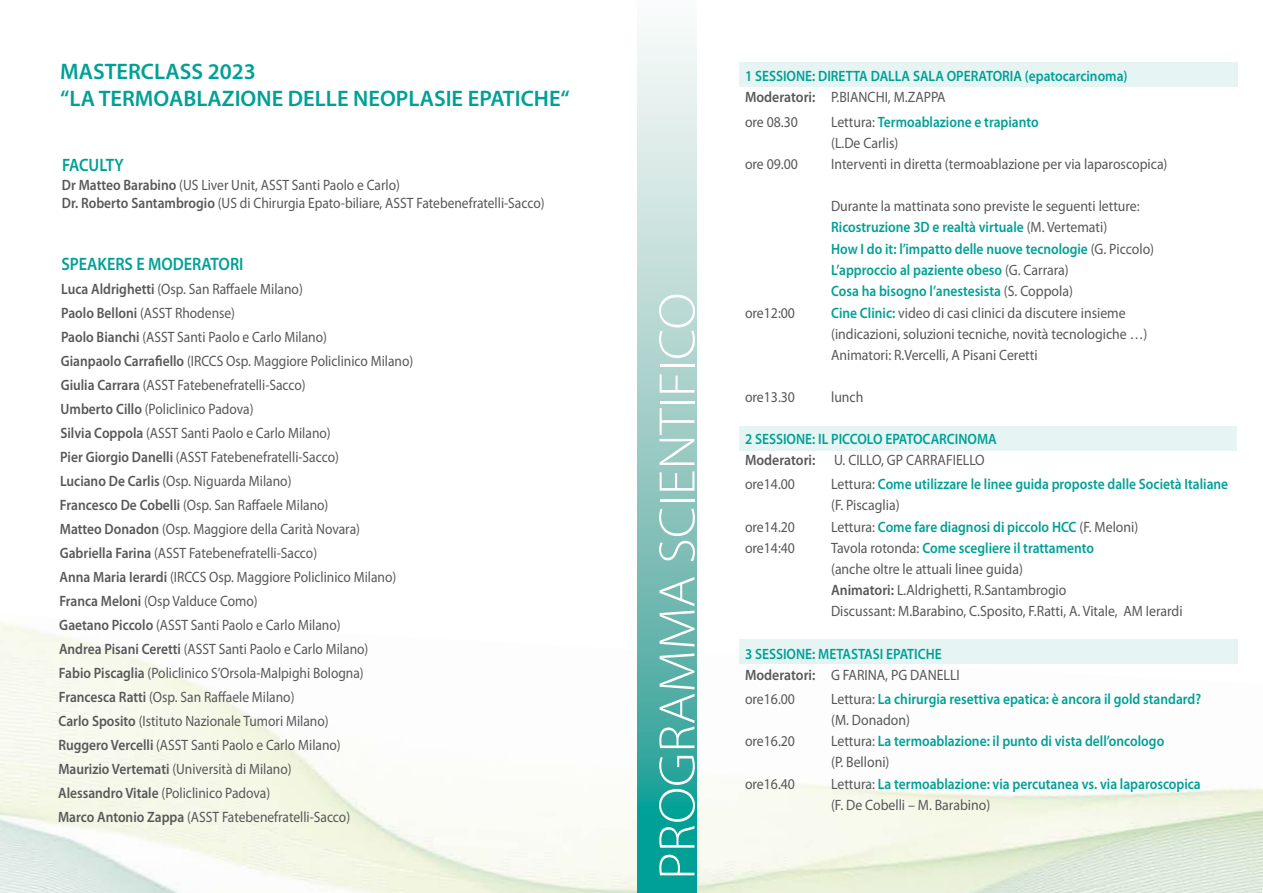
<style>
.page{position:relative;width:1263px;height:893px;background:#fff}
.page>*{position:absolute;margin:0;border:0;box-sizing:border-box;transform-origin:0 0}
.t1{font:300 51.75px "Myriad Pro";color:#fff;scale:1.06 1}
.t2{font:600 22.5px/27px "Myriad Pro";color:#00a096}
.t3{font:600 18px "Myriad Pro";color:#00a096;scale:.9 1}
.t4{font:15px/24px "Myriad Pro";color:#58585a;scale:.9 1}
.t5{font:600 15px/21px "Myriad Pro";color:#00a096;scale:.9 1}
.t6{font:15px/21px "Myriad Pro";color:#58585a;scale:.92 1}
.s1{font-weight:600}
.s2{color:#58585a}
.s3{font-weight:400;color:#58585a}
.s4{font-weight:600;color:#00a096}
</style>
<div class="page">
<img style="left:0;top:615px;width:1263px;height:278px">
<svg style="left:637px;top:30px;width:59px;height:863px"></svg>
<div style="left:739px;top:62px;width:499px;height:24px;background:#e6f5f4"></div>
<div style="left:739px;top:426px;width:498px;height:24px;background:#e6f5f4"></div>
<div style="left:739px;top:640px;width:498px;height:24px;background:#e6f5f4"></div>
<h2 class="t2" style="left:60px;top:58px;width:511px">MASTERCLASS 2023<br>“LA TERMOABLAZIONE DELLE NEOPLASIE EPATICHE“</h2>
<p class="t3" style="left:62px;top:155px;width:70px">FACULTY</p>
<p class="t4" style="left:62px;top:176px;width:538px;line-height:18.6px"><span class="s1">Dr Matteo Barabino</span> (US Liver Unit, ASST Santi Paolo e Carlo)<br><span class="s1">Dr. Roberto Santambrogio</span> (US di Chirurgia Epato-biliare, ASST Fatebenefratelli-Sacco)</p>
<p class="t3" style="left:61px;top:254px;width:204px">SPEAKERS E MODERATORI</p>
<p class="t4" style="left:58px;top:277px;width:396px"><span class="s1">Luca Aldrighetti</span> (Osp. San Raffaele Milano)<br><span class="s1">Paolo Belloni</span> (ASST Rhodense)<br><span class="s1">Paolo Bianchi</span> (ASST Santi Paolo e Carlo Milano)<br><span class="s1">Gianpaolo Carrafiello</span> (IRCCS Osp. Maggiore Policlinico Milano)<br><span class="s1">Giulia Carrara</span> (ASST Fatebenefratelli-Sacco)<br><span class="s1">Umberto Cillo</span> (Policlinico Padova)<br><span class="s1">Silvia Coppola</span> (ASST Santi Paolo e Carlo Milano)<br><span class="s1">Pier Giorgio Danelli</span> (ASST Fatebenefratelli-Sacco)<br><span class="s1">Luciano De Carlis</span> (Osp. Niguarda Milano)<br><span class="s1">Francesco De Cobelli</span> (Osp. San Raffaele Milano)<br><span class="s1">Matteo Donadon</span> (Osp. Maggiore della Carità Novara)<br><span class="s1">Gabriella Farina</span> (ASST Fatebenefratelli-Sacco)<br><span class="s1">Anna Maria Ierardi</span> (IRCCS Osp. Maggiore Policlinico Milano)<br><span class="s1">Franca Meloni</span> (Osp Valduce Como)<br><span class="s1">Gaetano Piccolo</span> (ASST Santi Paolo e Carlo Milano)<br><span class="s1">Andrea Pisani Ceretti</span> (ASST Santi Paolo e Carlo Milano)<br><span class="s1">Fabio Piscaglia</span> (Policlinico S’Orsola-Malpighi Bologna)<br><span class="s1">Francesca Ratti</span> (Osp. San Raffaele Milano)<br><span class="s1">Carlo Sposito</span> (Istituto Nazionale Tumori Milano)<br><span class="s1">Ruggero Vercelli</span> (ASST Santi Paolo e Carlo Milano)<br><span class="s1">Maurizio Vertemati</span> (Università di Milano)<br><span class="s1">Alessandro Vitale</span> (Policlinico Padova)<br><span class="s1">Marco Antonio Zappa</span> (ASST Fatebenefratelli-Sacco)</p>
<h1 class="t1" style="left:649px;top:880px;width:555px;rotate:-90deg">PROGRAMMA SCIENTIFICO</h1>
<p class="t5" style="left:745px;top:66px;width:427px">1 SESSIONE: DIRETTA DALLA SALA OPERATORIA (epatocarcinoma)<br><span class="s2">Moderatori:</span> <span class="s3">P.BIANCHI, M.ZAPPA</span></p>
<p class="t6" style="left:745px;top:112px;width:59px">ore 08.30</p>
<p class="t5" style="left:831px;top:111px;width:232px"><span class="s3">Lettura:</span> Termoablazione e trapianto <span class="s3">(L.De Carlis)</span></p>
<p class="t6" style="left:745px;top:154px;width:59px">ore 09.00</p>
<p class="t6" style="left:831px;top:154px;width:367px">Interventi in diretta (termoablazione per via laparoscopica)</p>
<p class="t5" style="left:831px;top:195px;width:360px;line-height:21.5px"><span class="s3">Durante la mattinata sono previste le seguenti letture:<br></span>Ricostruzione 3D e realtà virtuale <span class="s3">(M. Vertemati)<br></span>How I do it: l’impatto delle nuove tecnologie <span class="s3">(G. Piccolo)<br></span>L’approccio al paziente obeso <span class="s3">(G. Carrara)<br></span>Cosa ha bisogno l’anestesista <span class="s3">(S. Coppola)</span></p>
<p class="t6" style="left:745px;top:302px;width:56px">ore12:00</p>
<p class="t6" style="left:831px;top:302px;width:345px"><span class="s4">Cine Clinic:</span> video di casi clinici da discutere insieme (indicazioni, soluzioni tecniche, novità tecnologiche …)<br>Animatori: R.Vercelli, A Pisani Ceretti</p>
<p class="t6" style="left:745px;top:386px;width:56px">ore13.30</p>
<p class="t6" style="left:831px;top:386px;width:37px">lunch</p>
<p class="t5" style="left:745px;top:429px;width:281px">2 SESSIONE: IL PICCOLO EPATOCARCINOMA<br><span class="s2">Moderatori:</span> <span class="s3">U. CILLO, GP CARRAFIELLO</span></p>
<p class="t6" style="left:745px;top:474px;width:56px">ore14.00</p>
<p class="t5" style="left:831px;top:474px;width:443px"><span class="s3">Lettura:</span> Come utilizzare le linee guida proposte dalle Società Italiane <span class="s3">(F. Piscaglia)</span></p>
<p class="t6" style="left:745px;top:517px;width:56px">ore14.20</p>
<p class="t5" style="left:831px;top:517px;width:343px"><span class="s3">Lettura:</span> Come fare diagnosi di piccolo HCC <span class="s3">(F. Meloni)</span></p>
<p class="t6" style="left:745px;top:538px;width:56px">ore14:40</p>
<p class="t6" style="left:831px;top:538px;width:384px">Tavola rotonda: <span class="s4">Come scegliere il trattamento<br></span>(anche oltre le attuali linee guida)<br><span class="s1">Animatori:</span> L.Aldrighetti, R.Santambrogio<br>Discussant: M.Barabino, C.Sposito, F.Ratti, A. Vitale, AM Ierardi</p>
<p class="t5" style="left:745px;top:643px;width:240px">3 SESSIONE: METASTASI EPATICHE<br><span class="s2">Moderatori:</span> <span class="s3">G FARINA, PG DANELLI</span></p>
<p class="t6" style="left:745px;top:689px;width:56px">ore16.00</p>
<p class="t5" style="left:831px;top:689px;width:413px"><span class="s3">Lettura:</span> La chirurgia resettiva epatica: è ancora il gold standard? <span class="s3">(M. Donadon)</span></p>
<p class="t6" style="left:745px;top:731px;width:56px">ore16.20</p>
<p class="t5" style="left:831px;top:731px;width:372px"><span class="s3">Lettura:</span> La termoablazione: il punto di vista dell’oncologo <span class="s3">(P. Belloni)</span></p>
<p class="t6" style="left:745px;top:773px;width:56px">ore16.40</p>
<p class="t5" style="left:831px;top:773px;width:412px"><span class="s3">Lettura:</span> La termoablazione: via percutanea vs. via laparoscopica <span class="s3">(F. De Cobelli – M. Barabino)</span></p>
</div>
